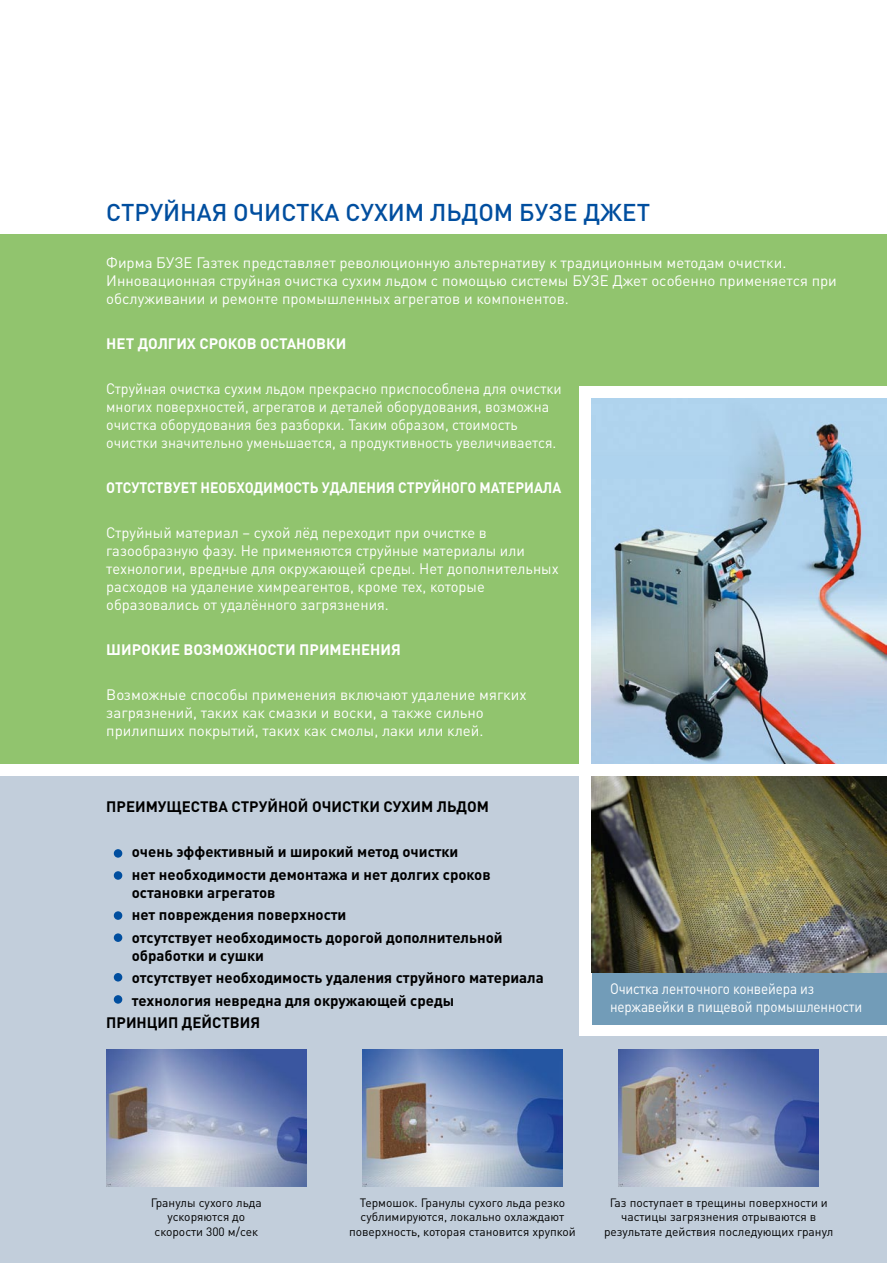
<style>
.page{position:relative;width:893px;height:1263px;background:#fff}
.page>*{position:absolute;margin:0;border:0;box-sizing:border-box;transform-origin:0 0}
.t1{font:500 24px "DIN Pro";color:#004e9f}
.t2{font:15px/18px "DIN Pro";color:#fff}
.t3{font:700 15px/22.5px "DIN Pro";color:#000}
.t4{font:15px/18px "DIN Pro";color:#fff;scale:.95 1}
.t5{font:15px/18px "DIN Pro";color:#fff;scale:.9 1}
.t6{font:700 15px "DIN Pro";color:#fff}
.t7{font:700 15px "DIN Pro";color:#fff;scale:.93 1}
.t8{font:12px/14.4px "DIN Pro";color:#000;text-align:center}
</style>
<div class="page">
<div style="left:0;top:776px;width:579px;height:283px;background:#c2cedb"></div>
<div style="left:0;top:1037px;width:887px;height:226px;background:#c2cedb"></div>
<div style="left:592px;top:969px;width:295px;height:55px;background:#729cb8"></div>
<img style="left:592px;top:776px;width:295px;height:197px">
<img style="left:107px;top:1049px;width:200px;height:137px">
<img style="left:363px;top:1049px;width:200px;height:137px">
<img style="left:619px;top:1049px;width:200px;height:137px">
<div style="left:114px;top:849px;width:8px;height:9px;background:#004e9f;border-radius:50%"></div>
<div style="left:114px;top:871px;width:8px;height:9px;background:#004e9f;border-radius:50%"></div>
<div style="left:114px;top:911px;width:8px;height:9px;background:#004e9f;border-radius:50%"></div>
<div style="left:114px;top:933px;width:8px;height:9px;background:#004e9f;border-radius:50%"></div>
<div style="left:114px;top:973px;width:8px;height:8px;background:#004e9f;border-radius:50%"></div>
<div style="left:114px;top:995px;width:8px;height:9px;background:#004e9f;border-radius:50%"></div>
<div style="left:0;top:234px;width:887px;height:152px;background:#91c46e"></div>
<div style="left:0;top:363px;width:579px;height:401px;background:#91c46e"></div>
<img style="left:592px;top:399px;width:295px;height:365px">
<p class="t1" style="left:106px;top:196px;width:545px">СТРУЙНАЯ ОЧИСТКА СУХИМ ЛЬДОМ БУЗЕ ДЖЕТ</p>
<p class="t2" style="left:106px;top:253px;width:732px">Фирма БУЗЕ Газтек представляет революционную альтернативу к традиционным методам очистки.<br>Инновационная струйная очистка сухим льдом с помощью системы БУЗЕ Джет особенно применяется при обслуживании и ремонте промышленных агрегатов и компонентов.</p>
<p class="t6" style="left:106px;top:334px;width:241px">НЕТ ДОЛГИХ СРОКОВ ОСТАНОВКИ</p>
<p class="t4" style="left:106px;top:379px;width:481px">Струйная очистка сухим льдом прекрасно приспособлена для очистки многих поверхностей, агрегатов и деталей оборудования, возможна очистка оборудования без разборки. Таким образом, стоимость очистки значительно уменьшается, а продуктивность увеличивается.</p>
<p class="t7" style="left:106px;top:478px;width:491px">ОТСУТСТВУЕТ НЕОБХОДИМОСТЬ УДАЛЕНИЯ СТРУЙНОГО МАТЕРИАЛА</p>
<p class="t2" style="left:106px;top:523px;width:454px">Струйный материал – сухой лёд переходит при очистке в газообразную фазу. Не применяются струйные материалы или технологии, вредные для окружающей среды. Нет дополнительных расходов на удаление химреагентов, кроме тех, которые образовались от удалённого загрязнения.</p>
<p class="t6" style="left:106px;top:640px;width:296px">ШИРОКИЕ ВОЗМОЖНОСТИ ПРИМЕНЕНИЯ</p>
<p class="t2" style="left:106px;top:685px;width:422px">Возможные способы применения включают удаление мягких загрязнений, таких как смазки и воски, а также сильно прилипших покрытий, таких как смолы, лаки или клей.</p>
<p class="t3" style="left:106px;top:795px;width:384px">ПРЕИМУЩЕСТВА СТРУЙНОЙ ОЧИСТКИ СУХИМ ЛЬДОМ</p>
<p class="t3" style="left:132px;top:840px;width:360px">очень эффективный и широкий метод очистки<br>нет необходимости демонтажа и нет долгих сроков</p>
<p class="t3" style="left:132px;top:880px;width:372px">остановки агрегатов<br>нет повреждения поверхности<br>отсутствует необходимость дорогой дополнительной</p>
<p class="t3" style="left:132px;top:943px;width:134px">обработки и сушки</p>
<p class="t3" style="left:132px;top:966px;width:414px">отсутствует необходимость удаления струйного материала</p>
<p class="t3" style="left:132px;top:988px;width:324px">технология невредна для окружающей среды</p>
<p class="t3" style="left:106px;top:1011px;width:155px">ПРИНЦИП ДЕЙСТВИЯ</p>
<p class="t5" style="left:610px;top:979px;width:282px">Очистка ленточного конвейера из нержавейки в пищевой промышленности</p>
<p class="t8" style="left:151px;top:1195px;width:112px">Гранулы сухого льда ускоряются до скорости 300 м/сек</p>
<p class="t8" style="left:349px;top:1195px;width:228px">Термошок. Гранулы сухого льда резко сублимируются, локально охлаждают поверхность, которая становится хрупкой</p>
<p class="t8" style="left:604px;top:1195px;width:231px">Газ поступает в трещины поверхности и частицы загрязнения отрываются в результате действия последующих гранул</p>
</div>
